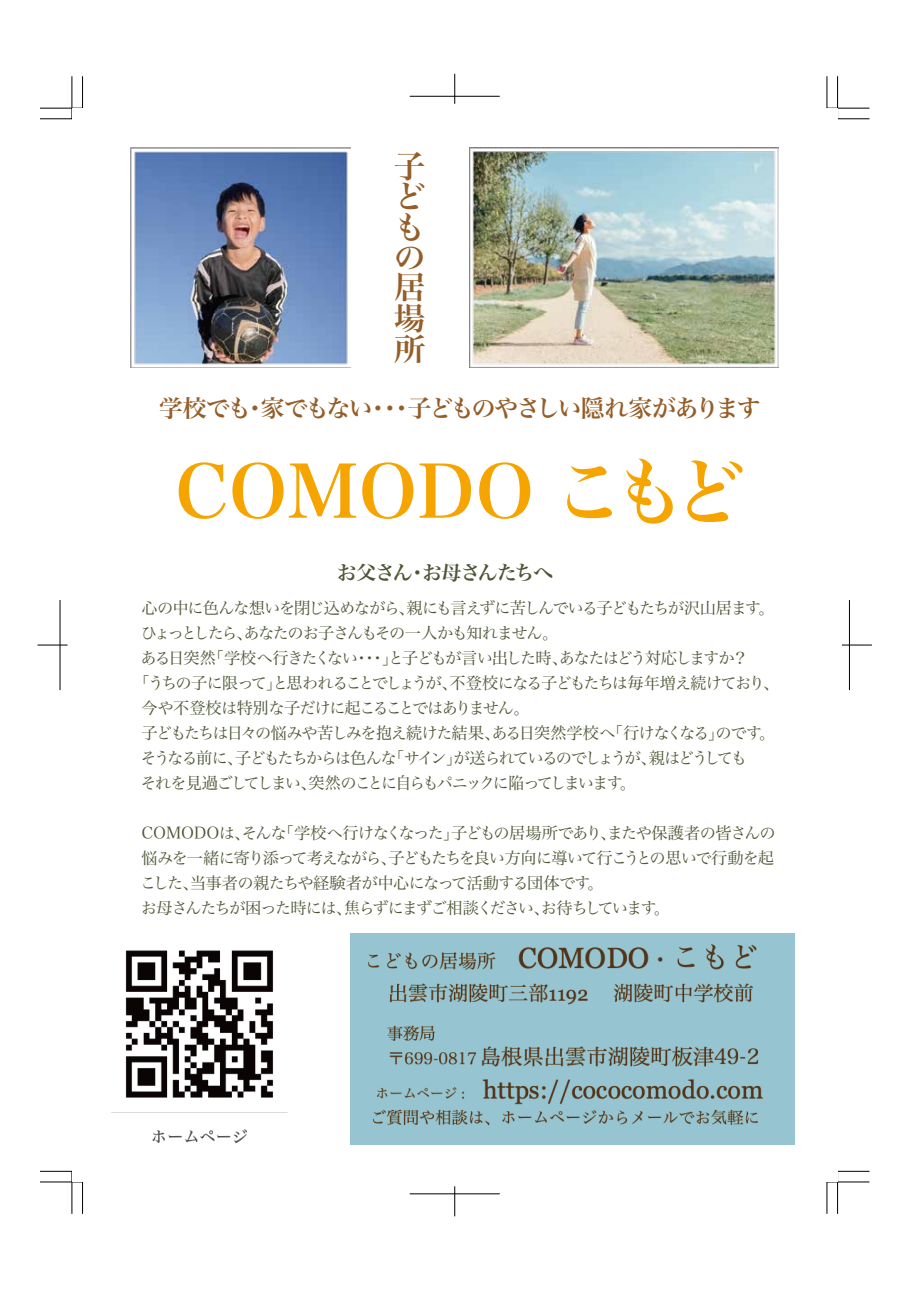
<style>
.page{position:relative;width:911px;height:1290px;background:#fff}
.page>*{position:absolute;margin:0;border:0;box-sizing:border-box;transform-origin:0 0}
.t1{font:72.5px "Hira Min Pro W6";color:#f5a400}
.t2{font:31.25px/30.6px "Hira Min Pro W6";color:#955e29}
.t3{font:23.75px "Hira Min Pro W6";letter-spacing:-.085em;color:#955e29}
.t4{font:20px "Hira Min Pro W6";letter-spacing:-.055em;color:#4c5635}
.t5{font:16.25px "Hira Min Pro W3";letter-spacing:-.09em;color:#4c5635}
.t6{font:16.25px/25px "Hira Min Pro W3";letter-spacing:-.07em;color:#4c5635}
.t7{font:16.25px "Hira Min Pro W3";letter-spacing:-.11em;color:#4c5635}
.t8{font:16.25px "Hira Min Pro W3";letter-spacing:-.13em;color:#4c5635}
.t9{font:16.25px "Hira Min Pro W3";letter-spacing:-.135em;color:#4c5635}
</style>
<div class="page">
<svg style="left:40px;top:1171px;width:43px;height:43px"></svg>
<svg style="left:40px;top:76px;width:43px;height:43px"></svg>
<svg style="left:826px;top:76px;width:44px;height:43px"></svg>
<svg style="left:826px;top:1171px;width:44px;height:43px"></svg>
<hr style="left:38px;top:645px;width:30px;height:1px;background:#000">
<hr style="left:60px;top:600px;width:1px;height:90px;background:#000">
<hr style="left:842px;top:645px;width:30px;height:1px;background:#000">
<hr style="left:849px;top:600px;width:1px;height:90px;background:#000">
<hr style="left:410px;top:96px;width:90px;height:1px;background:#000">
<hr style="left:454px;top:74px;width:1px;height:30px;background:#000">
<hr style="left:410px;top:1193px;width:90px;height:1px;background:#000">
<hr style="left:454px;top:1186px;width:1px;height:30px;background:#000">
<div style="left:72px;top:108px;width:765px;height:1074px;background:#fff"></div>
<img style="left:112px;top:950px;width:175px;height:192px">
<img style="left:350px;top:933px;width:444px;height:212px">
<img style="left:130px;top:148px;width:220px;height:219px">
<img style="left:470px;top:148px;width:308px;height:219px">
<h2 class="t2" style="left:394px;top:148px;width:32px">子どもの居場所</h2>
<h3 class="t3" style="left:159px;top:387px;width:603px">学校でも・家でもない・・・子どものやさしい隠れ家があります</h3>
<h1 class="t1" style="left:175px;top:428px;width:571px">COMODO こもど</h1>
<p class="t4" style="left:337px;top:554px;width:218px">お父さん・お母さんたちへ</p>
<p class="t5" style="left:142px;top:594px;width:634px">心の中に色んな想いを閉じ込めながら、親にも言えずに苦しんでいる子どもたちが沢山居ます。</p>
<p class="t5" style="left:141px;top:619px;width:419px">ひょっとしたら、あなたのお子さんもその一人かも知れません。</p>
<p class="t7" style="left:141px;top:644px;width:609px">ある日突然「学校へ行きたくない・・・」と子どもが言い出した時、あなたはどう対応しますか？</p>
<p class="t5" style="left:133px;top:669px;width:647px">「うちの子に限って」と思われることでしょうが、不登校になる子どもたちは毎年増え続けており、</p>
<p class="t5" style="left:142px;top:694px;width:390px">今や不登校は特別な子だけに起こることではありません。</p>
<p class="t5" style="left:142px;top:719px;width:635px">子どもたちは日々の悩みや苦しみを抱え続けた結果、ある日突然学校へ「行けなくなる」のです。</p>
<p class="t8" style="left:140px;top:744px;width:608px">そうなる前に、子どもたちからは色んな「サイン」が送られているのでしょうが、親はどうしても</p>
<p class="t9" style="left:140px;top:769px;width:497px">それを見過ごしてしまい、突然のことに自らもパニックに陥ってしまいます。</p>
<p class="t6" style="left:140px;top:819px;width:637px">COMODOは、そんな「学校へ行けなくなった」子どもの居場所であり、またや保護者の皆さんの悩みを一緒に寄り添って考えながら、子どもたちを良い方向に導いて行こうとの思いで行動を起こした、当事者の親たちや経験者が中心になって活動する団体です。<br>お母さんたちが困った時には、焦らずにまずご相談ください、お待ちしています。</p>
</div>
